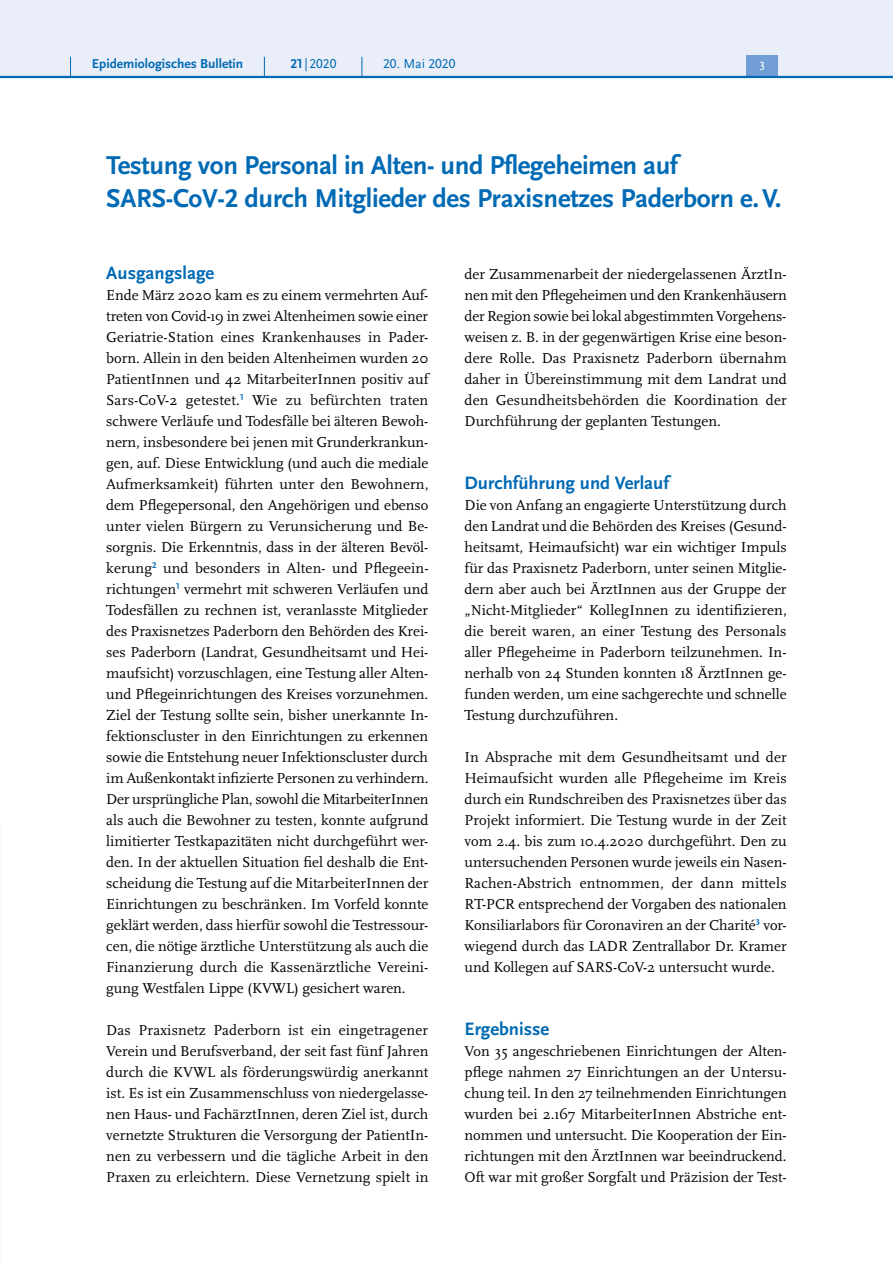
<style>
.page{position:relative;width:893px;height:1263px;background:#fff}
.page>*{position:absolute;margin:0;border:0;box-sizing:border-box;transform-origin:0 0}
.H2{font:700 27px/33px "Scala Sans Pro";letter-spacing:-.01em;color:#006ab4}
.H3___allterste{font:700 18.75px "Scala Sans Pro";color:#006ab4}
.P_-_Fließtext{font:15px/21px "Scala Pro";color:#000;text-align:justify}
.t1{font:700 13.5px "Scala Sans Pro";color:#006ab4}
.t2{font:13.5px "Scala Sans Pro";color:#006ab4}
.t3{font:12.45px "Scala Sans Pro";color:#fff}
.s1{font-weight:700}
</style>
<div class="page">
<div style="left:0;top:0;width:893px;height:77px;background:#eaeef9"></div>
<div style="left:746px;top:55px;width:32px;height:21px;background:#719ed4"></div>
<hr style="left:0;top:76px;width:893px;height:2px;background:#006ab4">
<svg style="left:70px;top:57px;width:1px;height:19px"></svg>
<svg style="left:264px;top:57px;width:1px;height:19px"></svg>
<svg style="left:362px;top:57px;width:1px;height:19px"></svg>
<p class="t1" style="left:92px;top:55px;width:153px">Epidemiologisches Bulletin</p>
<p class="t2" style="left:290px;top:55px;width:47px"><span class="s1">21</span> | 2020</p>
<p class="t2" style="left:383px;top:55px;width:74px">20. Mai 2020</p>
<p class="t3" style="left:759px;top:59px;width:7px">3</p>
<h2 class="H2" style="left:106px;top:148px;width:677px">Testung von Personal in Alten- und Pflegeheimen auf<br>SARS-CoV-2 durch Mitglieder des Praxisnetzes Paderborn e.V.</h2>
<h3 class="H3___allterste" style="left:106px;top:261px;width:109px">Ausgangslage</h3>
<p class="P_-_Fließtext" style="left:106px;top:284px;width:324px">Ende März 2020 kam es zu einem vermehrten Auf&shy;treten von Covid-19 in zwei Altenheimen sowie einer Geriatrie-Station eines Krankenhauses in Pader&shy;born. Allein in den beiden Altenheimen wurden 20<br>PatientInnen und 42 MitarbeiterInnen positiv auf Sars-CoV-2 getestet.<sup>1</sup> Wie zu befürchten traten schwere Verläufe und Todesfälle bei älteren Bewoh&shy;nern, insbesondere bei jenen mit Grunderkrankun&shy;gen, auf. Diese Entwicklung (und auch die mediale Aufmerksamkeit) führten unter den Bewohnern, dem Pflegepersonal, den Angehörigen und ebenso unter vielen Bürgern zu Verunsicherung und Be&shy;sorgnis. Die Erkenntnis, dass in der älteren Bevöl&shy;kerung<sup>2</sup> und besonders in Alten- und Pflegeein&shy;richtungen<sup>1</sup> vermehrt mit schweren Verläufen und Todesfällen zu rechnen ist, veranlasste Mitglieder des Praxisnetzes Paderborn den Behörden des Krei&shy;ses Paderborn (Landrat, Gesundheitsamt und Hei&shy;maufsicht) vorzuschlagen, eine Testung aller Alten&shy;und Pflegeinrichtungen des Kreises vorzunehmen.<br>Ziel der Testung sollte sein, bisher unerkannte In&shy;fektionscluster in den Einrichtungen zu erkennen sowie die Entstehung neuer Infektionscluster durch im Außenkontakt infizierte Personen zu verhindern.<br>Der ursprüngliche Plan, sowohl die MitarbeiterInnen als auch die Bewohner zu testen, konnte aufgrund limitierter Testkapazitäten nicht durchgeführt wer&shy;den. In der aktuellen Situation fiel deshalb die Ent&shy;scheidung die Testung auf die MitarbeiterInnen der Einrichtungen zu beschränken. Im Vorfeld konnte geklärt werden, dass hierfür sowohl die Testressour&shy;cen, die nötige ärztliche Unterstützung als auch die Finanzierung durch die Kassenärztliche Vereini&shy;gung Westfalen Lippe (KVWL) gesichert waren.</p>
<p class="P_-_Fließtext" style="left:106px;top:1019px;width:324px">Das Praxisnetz Paderborn ist ein eingetragener Verein und Berufsverband, der seit fast fünf Jahren durch die KVWL als förderungswürdig anerkannt ist. Es ist ein Zusammenschluss von niedergelasse&shy;nen Haus- und FachärztInnen, deren Ziel ist, durch vernetzte Strukturen die Versorgung der PatientIn&shy;nen zu verbessern und die tägliche Arbeit in den Praxen zu erleichtern. Diese Vernetzung spielt in</p>
<p class="P_-_Fließtext" style="left:465px;top:263px;width:324px">der Zusammenarbeit der niedergelassenen ÄrztIn&shy;nen mit den Pflegeheimen und den Krankenhäusern der Region sowie bei lokal abgestimmten Vorgehens&shy;weisen z. B. in der gegenwärtigen Krise eine beson&shy;dere Rolle. Das Praxisnetz Paderborn übernahm daher in Übereinstimmung mit dem Landrat und den Gesundheitsbehörden die Koordination der Durchführung der geplanten Testungen.</p>
<h3 class="H3___allterste" style="left:465px;top:471px;width:206px">Durchführung und Verlauf</h3>
<p class="P_-_Fließtext" style="left:465px;top:494px;width:324px">Die von Anfang an engagierte Unterstützung durch den Landrat und die Behörden des Kreises (Gesund&shy;heitsamt, Heimaufsicht) war ein wichtiger Impuls für das Praxisnetz Paderborn, unter seinen Mitglie&shy;dern aber auch bei ÄrztInnen aus der Gruppe der „Nicht-Mitglieder“ KollegInnen zu identifizieren, die bereit waren, an einer Testung des Personals aller Pflegeheime in Paderborn teilzunehmen. In&shy;nerhalb von 24 Stunden konnten 18 ÄrztInnen ge&shy;funden werden, um eine sachgerechte und schnelle Testung durchzuführen.</p>
<p class="P_-_Fließtext" style="left:465px;top:746px;width:324px">In Absprache mit dem Gesundheitsamt und der Heimaufsicht wurden alle Pflegeheime im Kreis durch ein Rundschreiben des Praxisnetzes über das Projekt informiert. Die Testung wurde in der Zeit vom 2.4. bis zum 10.4.2020 durchgeführt. Den zu untersuchenden Personen wurde jeweils ein Nasen-Rachen-Abstrich entnommen, der dann mittels RT-PCR entsprechend der Vorgaben des nationalen Konsiliarlabors für Coronaviren an der Charité<sup>3</sup> vor&shy;wiegend durch das LADR Zentrallabor Dr. Kramer und Kollegen auf SARS-CoV-2 untersucht wurde.</p>
<h3 class="H3___allterste" style="left:465px;top:1017px;width:86px">Ergebnisse</h3>
<p class="P_-_Fließtext" style="left:465px;top:1040px;width:324px">Von 35 angeschriebenen Einrichtungen der Alten&shy;pflege nahmen 27 Einrichtungen an der Untersu&shy;chung teil. In den 27 teilnehmenden Einrichtungen wurden bei 2.167 MitarbeiterInnen Abstriche ent&shy;nommen und untersucht. Die Kooperation der Ein&shy;richtungen mit den ÄrztInnen war beeindruckend.<br>Oft war mit großer Sorgfalt und Präzision der Test-</p>
</div>
